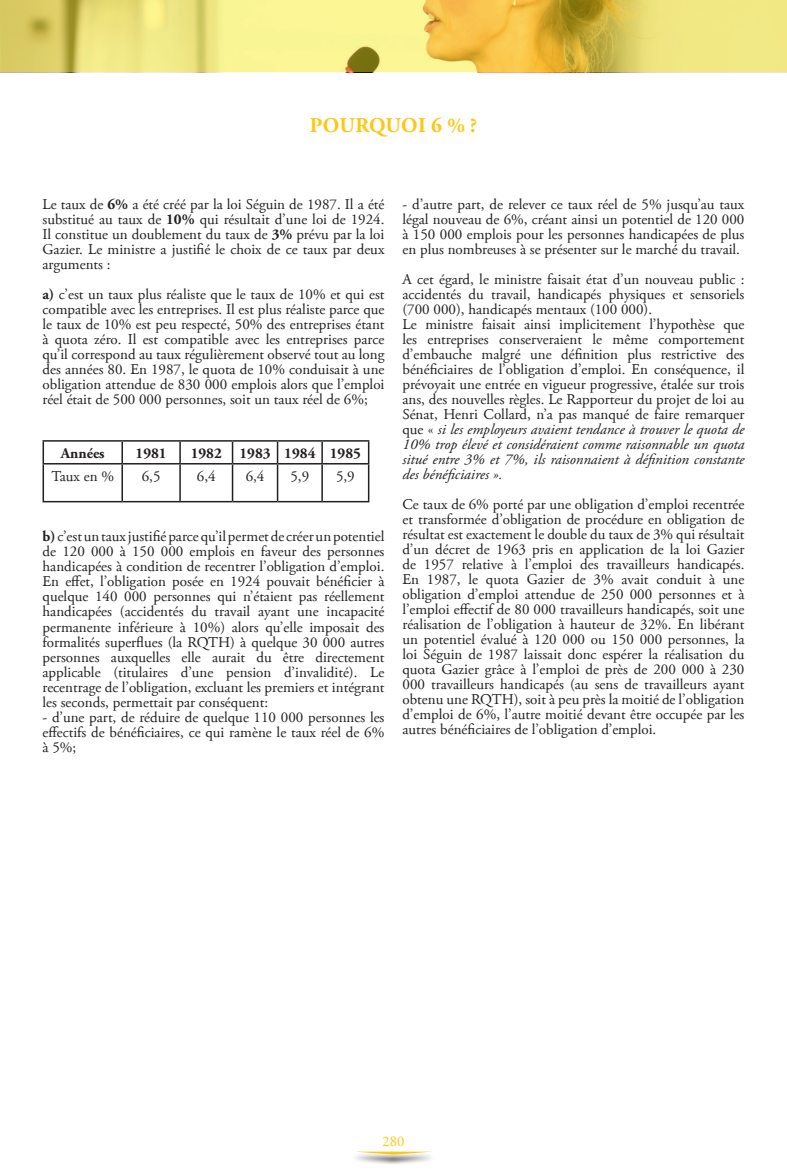
<style>
.page{position:relative;width:787px;height:1170px;background:#fff}
.page>*{position:absolute;margin:0;border:0;box-sizing:border-box;transform-origin:0 0}
.t1{font:700 21px "Adobe Garamond Pro";color:#fec713}
.t2{font:15px/15px "Adobe Garamond Pro";color:#231f20;text-align:justify}
.t3{font:700 15px "Adobe Garamond Pro";color:#231f20}
.t4{font:15px "Garamond Premr Pro";color:#fec713}
.s1{font-weight:700}
.s2{font-style:italic}
</style>
<div class="page">
<svg style="left:356px;top:1154px;width:75px;height:10px"></svg>
<svg style="left:356px;top:1151px;width:75px;height:3px"></svg>
<svg style="left:0;top:0;width:787px;height:72px"></svg>
<hr style="left:43px;top:440px;width:79px;height:1px;background:#231f20">
<svg style="left:43px;top:441px;width:1px;height:22px"></svg>
<hr style="left:122px;top:440px;width:58px;height:1px;background:#231f20">
<hr style="left:121px;top:441px;width:2px;height:22px;background:#231f20">
<hr style="left:180px;top:440px;width:52px;height:1px;background:#231f20">
<hr style="left:179px;top:441px;width:2px;height:22px;background:#231f20">
<hr style="left:232px;top:440px;width:45px;height:1px;background:#231f20">
<svg style="left:232px;top:441px;width:1px;height:22px"></svg>
<hr style="left:277px;top:440px;width:45px;height:1px;background:#231f20">
<svg style="left:277px;top:441px;width:1px;height:22px"></svg>
<hr style="left:322px;top:440px;width:47px;height:1px;background:#231f20">
<hr style="left:321px;top:441px;width:2px;height:22px;background:#231f20">
<svg style="left:368px;top:441px;width:1px;height:22px"></svg>
<hr style="left:43px;top:463px;width:79px;height:1px;background:#231f20">
<hr style="left:43px;top:464px;width:1px;height:37px;background:#231f20">
<hr style="left:122px;top:463px;width:58px;height:1px;background:#231f20">
<hr style="left:121px;top:464px;width:2px;height:37px;background:#231f20">
<hr style="left:180px;top:463px;width:52px;height:1px;background:#231f20">
<hr style="left:179px;top:464px;width:2px;height:37px;background:#231f20">
<hr style="left:232px;top:463px;width:45px;height:1px;background:#231f20">
<hr style="left:232px;top:464px;width:1px;height:37px;background:#231f20">
<hr style="left:277px;top:463px;width:45px;height:1px;background:#231f20">
<hr style="left:277px;top:464px;width:1px;height:37px;background:#231f20">
<hr style="left:322px;top:463px;width:47px;height:1px;background:#231f20">
<hr style="left:321px;top:464px;width:2px;height:37px;background:#231f20">
<hr style="left:368px;top:464px;width:1px;height:37px;background:#231f20">
<hr style="left:43px;top:501px;width:79px;height:1px;background:#231f20">
<hr style="left:122px;top:501px;width:58px;height:1px;background:#231f20">
<hr style="left:180px;top:501px;width:52px;height:1px;background:#231f20">
<hr style="left:232px;top:501px;width:45px;height:1px;background:#231f20">
<hr style="left:277px;top:501px;width:45px;height:1px;background:#231f20">
<hr style="left:322px;top:501px;width:47px;height:1px;background:#231f20">
<h1 class="t1" style="left:310px;top:113px;width:90px">Pourquoi</h1>
<h1 class="t1" style="left:431px;top:113px;width:48px">6 % ?</h1>
<p class="t2" style="left:43px;top:197px;width:343px">Le taux de <span class="s1">6%</span> a été créé par la loi Séguin de 1987. Il a été substitué au taux de <span class="s1">10%</span> qui résultait d’une loi de 1924.<br>Il constitue un doublement du taux de <span class="s1">3%</span> prévu par la loi Gazier. Le ministre a justifié le choix de ce taux par deux arguments :</p>
<p class="t2" style="left:43px;top:287px;width:343px"><span class="s1">a)</span> c’est un taux plus réaliste que le taux de 10% et qui est compatible avec les entreprises. Il est plus réaliste parce que le taux de 10% est peu respecté, 50% des entreprises étant à quota zéro. Il est compatible avec les entreprises parce qu’il correspond au taux régulièrement observé tout au long des années 80. En 1987, le quota de 10% conduisait à une obligation attendue de 830 000 emplois alors que l’emploi réel était de 500 000 personnes, soit un taux réel de 6%;</p>
<p class="t3" style="left:61px;top:444px;width:45px">Années</p>
<p class="t3" style="left:135px;top:444px;width:33px">1981</p>
<p class="t3" style="left:191px;top:444px;width:172px">1982 1983 1984 1985</p>
<p class="t2" style="left:52px;top:469px;width:64px">Taux en %</p>
<p class="t2" style="left:142px;top:469px;width:20px">6,5</p>
<p class="t2" style="left:197px;top:469px;width:20px">6,4</p>
<p class="t2" style="left:246px;top:469px;width:20px">6,4</p>
<p class="t2" style="left:290px;top:469px;width:20px">5,9</p>
<p class="t2" style="left:336px;top:469px;width:20px">5,9</p>
<p class="t2" style="left:43px;top:529px;width:343px"><span class="s1">b)</span> c’est un taux justifié parce qu’il permet de créer un potentiel de 120 000 à 150 000 emplois en faveur des personnes handicapées à condition de recentrer l’obligation d’emploi.<br>En effet, l’obligation posée en 1924 pouvait bénéficier à quelque 140 000 personnes qui n’étaient pas réellement handicapées (accidentés du travail ayant une incapacité permanente inférieure à 10%) alors qu’elle imposait des formalités superflues (la RQTH) à quelque 30 000 autres personnes auxquelles elle aurait du être directement applicable (titulaires d’une pension d’invalidité). Le recentrage de l’obligation, excluant les premiers et intégrant les seconds, permettait par conséquent:</p>
<p class="t2" style="left:43px;top:709px;width:343px">- d’une part, de réduire de quelque 110 000 personnes les effectifs de bénéficiaires, ce qui ramène le taux réel de 6% à 5%;</p>
<p class="t2" style="left:402px;top:197px;width:343px">- d’autre part, de relever ce taux réel de 5% jusqu’au taux légal nouveau de 6%, créant ainsi un potentiel de 120 000 à 150 000 emplois pour les personnes handicapées de plus en plus nombreuses à se présenter sur le marché du travail.</p>
<p class="t2" style="left:402px;top:272px;width:343px;text-align:left">A cet égard, le ministre faisait état d’un nouveau public : accidentés du travail, handicapés physiques et sensoriels (700 000), handicapés mentaux (100 000).<br>Le ministre faisait ainsi implicitement l’hypothèse que les entreprises conserveraient le même comportement d’embauche malgré une définition plus restrictive des bénéficiaires de l’obligation d’emploi. En conséquence, il prévoyait une entrée en vigueur progressive, étalée sur trois ans, des nouvelles règles. Le Rapporteur du projet de loi au Sénat, Henri Collard, n’a pas manqué de faire remarquer que « <span class="s2">si les employeurs avaient tendance à trouver le quota de 10% trop élevé et considéraient comme raisonnable un quota situé entre 3% et 7%, ils raisonnaient à définition constante des bénéficiaires ».</span></p>
<p class="t2" style="left:402px;top:497px;width:343px">Ce taux de 6% porté par une obligation d’emploi recentrée et transformée d’obligation de procédure en obligation de résultat est exactement le double du taux de 3% qui résultait d’un décret de 1963 pris en application de la loi Gazier de 1957 relative à l’emploi des travailleurs handicapés.<br>En 1987, le quota Gazier de 3% avait conduit à une obligation d’emploi attendue de 250 000 personnes et à l’emploi effectif de 80 000 travailleurs handicapés, soit une réalisation de l’obligation à hauteur de 32%. En libérant un potentiel évalué à 120 000 ou 150 000 personnes, la loi Séguin de 1987 laissait donc espérer la réalisation du quota Gazier grâce à l’emploi de près de 200 000 à 230<br>000 travailleurs handicapés (au sens de travailleurs ayant obtenu une RQTH), soit à peu près la moitié de l’obligation d’emploi de 6%, l’autre moitié devant être occupée par les autres bénéficiaires de l’obligation d’emploi.</p>
<p class="t4" style="left:382px;top:1132px;width:23px">280</p>
</div>
